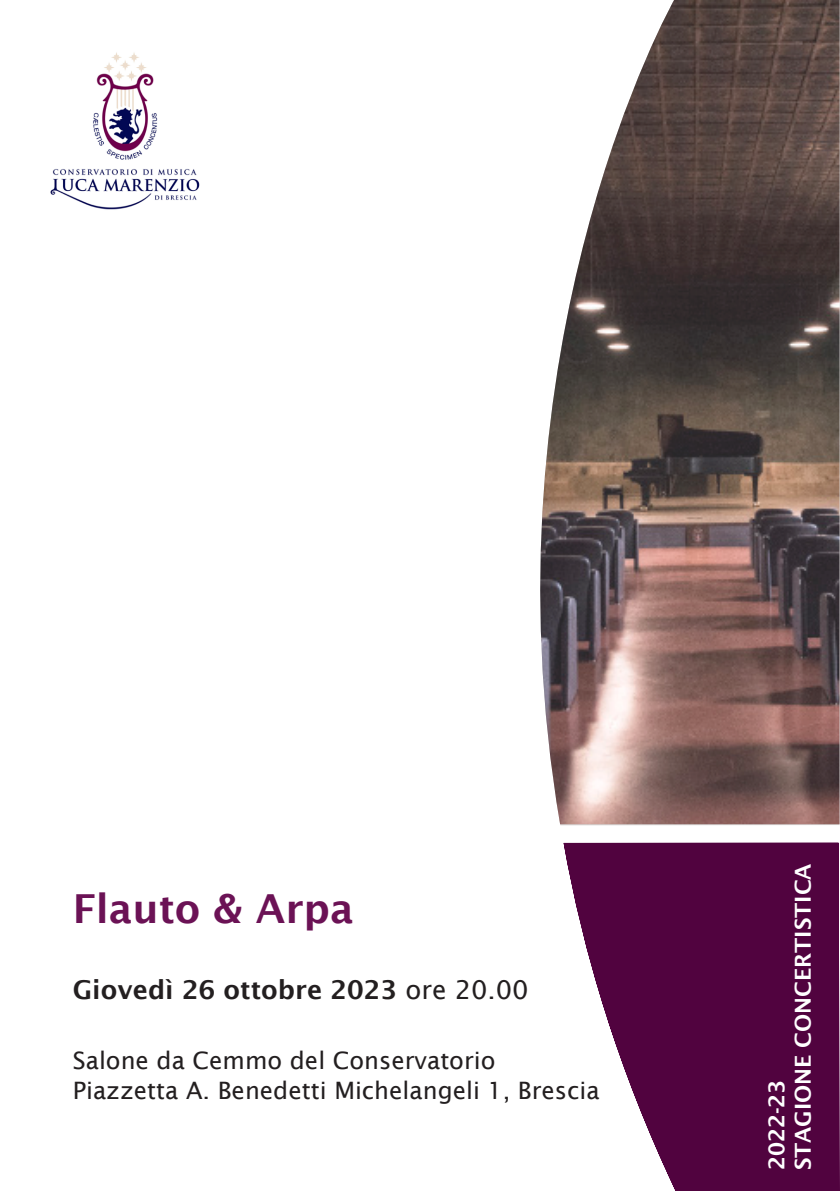
<style>
.page{position:relative;width:840px;height:1191px;background:#fff}
.page>*{position:absolute;margin:0;border:0;box-sizing:border-box;transform-origin:0 0}
.t1{font:600 40px "Lucida Sans";color:#6b1255}
.t2{font:600 26px "Lucida Sans";color:#231f20}
.t3{font:24px "Lucida Sans";color:#231f20}
.t4{font:600 22px "Lucida Sans";color:#fff}
.s1{font-weight:400}
</style>
<div class="page">
<img style="left:50px;top:52px;width:150px;height:158px">
<svg style="left:563px;top:842px;width:276px;height:349px;fill:#51033f"></svg>
<img style="left:540px;top:0;width:299px;height:824px">
<p class="t1" style="left:73px;top:885px;width:282px">Flauto &amp; Arpa</p>
<p class="t2" style="left:73px;top:974px;width:457px">Giovedì 26 ottobre 2023 <span class="s1">ore 20.00</span></p>
<p class="t3" style="left:73px;top:1046px;width:424px">Salone da Cemmo del Conservatorio</p>
<p class="t3" style="left:73px;top:1076px;width:528px">Piazzetta A. Benedetti Michelangeli 1, Brescia</p>
<p class="t4" style="left:763px;top:1170px;width:92px;rotate:-90deg">2022-23</p>
<p class="t4" style="left:790px;top:1170px;width:308px;rotate:-90deg">STAGIONE CONCERTISTICA</p>
</div>
